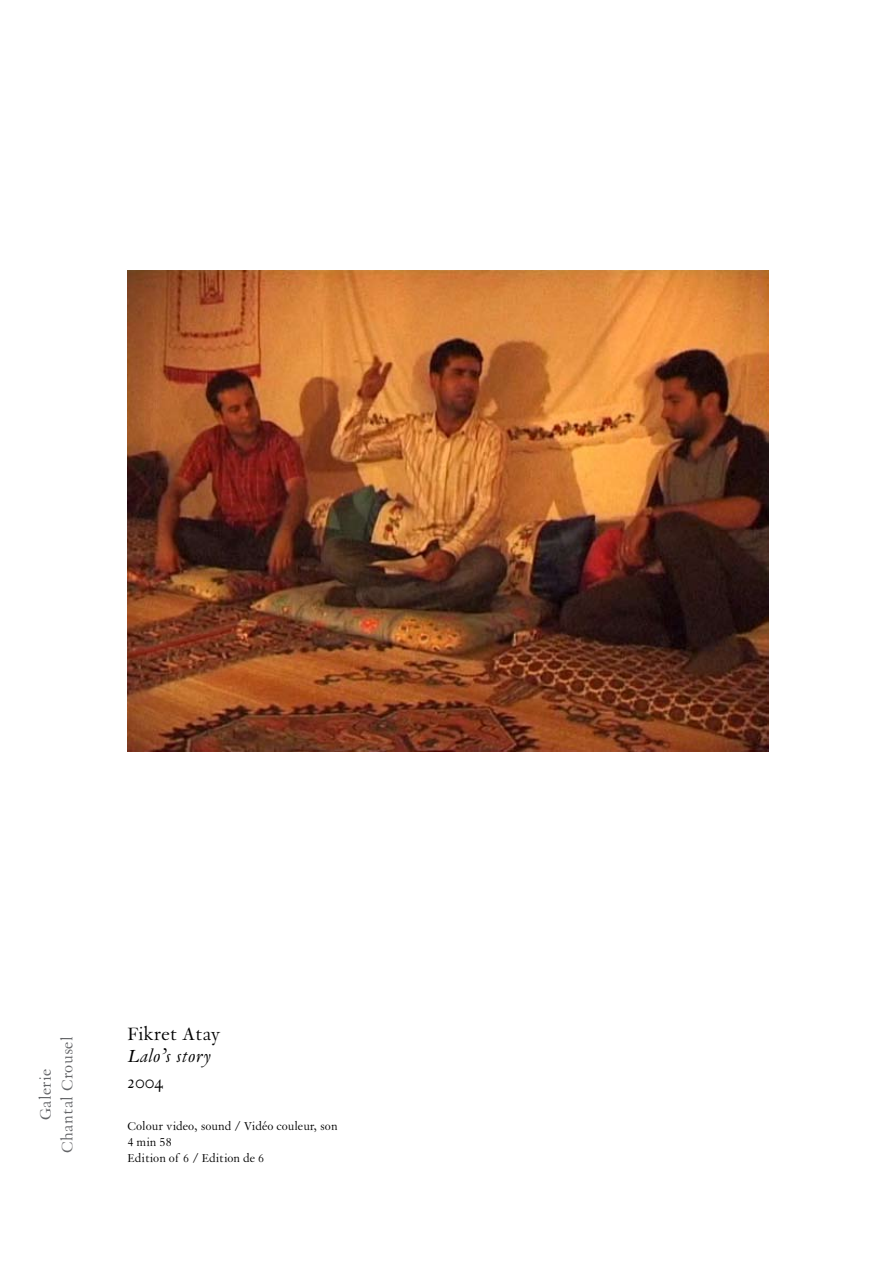
<style>
.page{position:relative;width:893px;height:1263px;background:#fff}
.page>*{position:absolute;margin:0;border:0;box-sizing:border-box;transform-origin:0 0}
.t1{font:italic 21px "Van Dijck";color:#000}
.t2{font:21px "Van Dijck";color:#000}
.t3{font:21px "Van Dijck Expert MT Alt Figs";color:#000}
.t4{font:18px/21.8px "Van Dijck";letter-spacing:.02em;color:#636467;text-align:center}
.t5{font:13.5px/16.2px "Van Dijck";color:#000}
</style>
<div class="page">
<img style="left:128px;top:271px;width:641px;height:480px">
<h2 class="t4" style="left:35px;top:1152px;width:118px;rotate:-90deg">Galerie<br>Chantal Crousel</h2>
<h1 class="t2" style="left:128px;top:1022px;width:95px">Fikret Atay</h1>
<h1 class="t1" style="left:128px;top:1045px;width:85px">Lalo’s story</h1>
<h1 class="t3" style="left:128px;top:1074px;width:38px">2004</h1>
<p class="t5" style="left:128px;top:1118px;width:212px">Colour video, sound / Vidéo couleur, son<br>4 min 58<br>Edition of 6 / Edition de 6</p>
</div>
